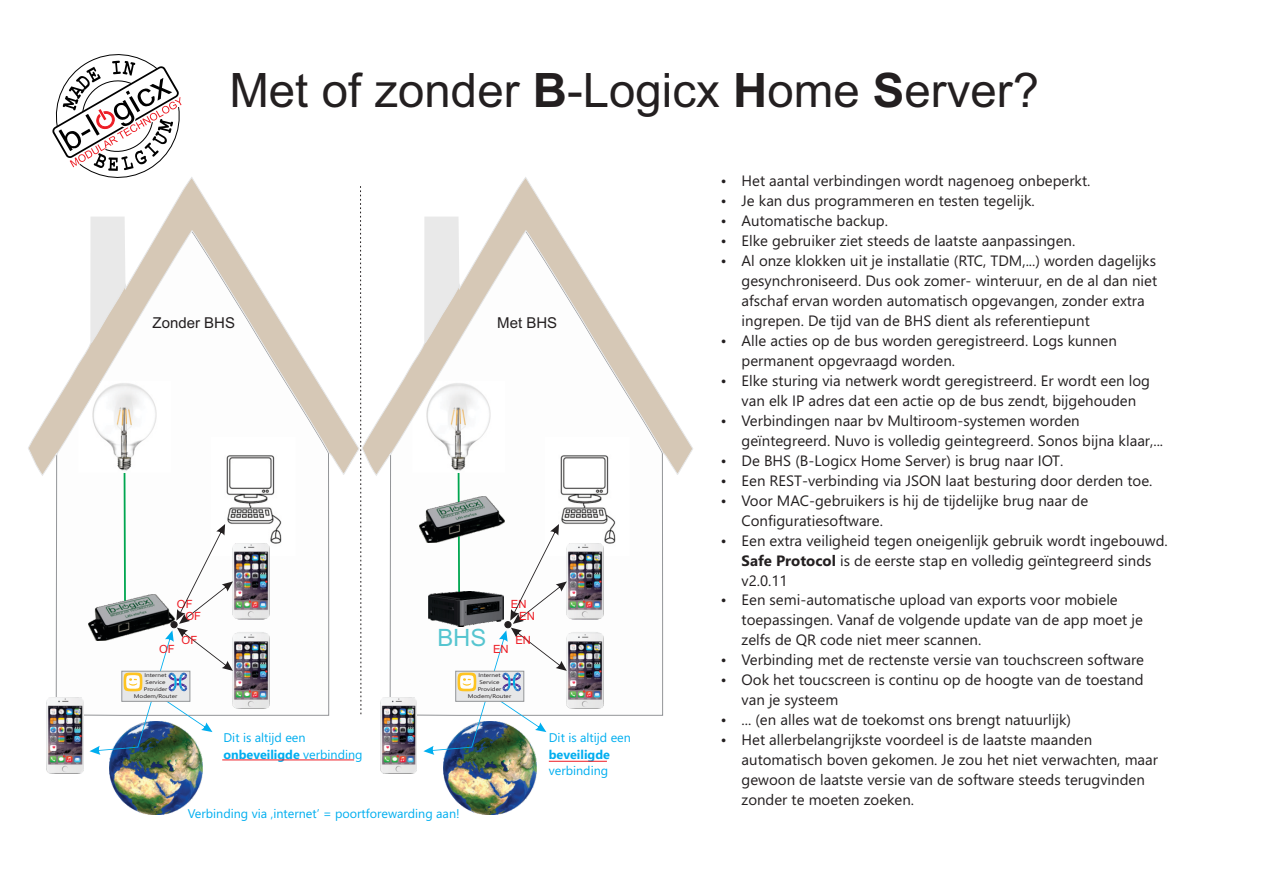
<style>
.page{position:relative;width:1263px;height:893px;background:#fff}
.page>*{position:absolute;margin:0;border:0;box-sizing:border-box;transform-origin:0 0}
.t1{font:47.4px "Arial";color:#231f20}
.t2{font:23.85px "Arial";color:#56c5d0}
.t3{font:15px/20px "Segoe UI";color:#231f20}
.t4{font:15px "Arial";color:#231f20}
.t5{font:12.6px/16.6px "Segoe UI";color:#00aeef}
.t6{font:700 12.6px "Segoe UI";color:#00aeef}
.t7{font:11.25px "Arial";color:#ed1c24}
.t8{font:5.25px/7.1px "Segoe UI";color:#231f20;text-align:center;scale:1.21 1}
.s1{font-weight:700}
</style>
<div class="page">
<svg style="left:56px;top:476px;width:273px;height:240px"></svg>
<img style="left:109px;top:755px;width:94px;height:59px">
<img style="left:233px;top:476px;width:62px;height:79px">
<img style="left:47px;top:697px;width:36px;height:76px">
<img style="left:233px;top:544px;width:37px;height:165px">
<hr style="left:222px;top:759px;width:132px;height:1px;background:#ed1c24">
<hr style="left:549px;top:761px;width:58px;height:1px;background:#ed1c24">
<svg style="left:90px;top:476px;width:143px;height:279px"></svg>
<svg style="left:390px;top:476px;width:273px;height:240px"></svg>
<img style="left:443px;top:755px;width:94px;height:59px">
<img style="left:419px;top:496px;width:4px;height:46px">
<img style="left:567px;top:476px;width:62px;height:79px">
<img style="left:380px;top:697px;width:37px;height:76px">
<img style="left:567px;top:544px;width:36px;height:165px">
<svg style="left:423px;top:476px;width:144px;height:279px"></svg>
<svg style="left:28px;top:177px;width:331px;height:299px"></svg>
<svg style="left:362px;top:177px;width:331px;height:299px"></svg>
<svg style="left:52px;top:54px;width:130px;height:129px"></svg>
<img style="left:429px;top:592px;width:74px;height:35px">
<svg style="left:360px;top:186px;width:1px;height:529px"></svg>
<h1 class="t1" style="left:229px;top:73px;width:811px">Met of zonder <span class="s1">B</span>-Logicx <span class="s1">H</span>ome <span class="s1">S</span>erver?</h1>
<p class="t4" style="left:153px;top:317px;width:84px">Zonder BHS</p>
<p class="t4" style="left:497px;top:317px;width:62px">Met BHS</p>
<p class="t7" style="left:177px;top:600px;width:17px">OF</p>
<p class="t7" style="left:511px;top:600px;width:17px">EN</p>
<p class="t7" style="left:185px;top:611px;width:17px">OF</p>
<p class="t7" style="left:519px;top:611px;width:17px">EN</p>
<p class="t7" style="left:182px;top:635px;width:17px">OF</p>
<p class="t7" style="left:159px;top:644px;width:17px">OF</p>
<h2 class="t2" style="left:437px;top:628px;width:51px">BHS</h2>
<p class="t7" style="left:493px;top:644px;width:17px">EN</p>
<p class="t7" style="left:515px;top:635px;width:17px">EN</p>
<p class="t8" style="left:134px;top:672px;width:37px">Internet<br>Service<br>Provider<br>Modem/Router</p>
<p class="t8" style="left:468px;top:672px;width:37px">Internet<br>Service<br>Provider<br>Modem/Router</p>
<p class="t5" style="left:223px;top:730px;width:141px">Dit is altijd een <span class="s1">onbeveiligde</span> verbinding</p>
<p class="t5" style="left:549px;top:730px;width:84px">Dit is altijd een</p>
<p class="t6" style="left:549px;top:749px;width:63px">beveiligde</p>
<p class="t5" style="left:549px;top:764px;width:61px">verbinding</p>
<p class="t5" style="left:188px;top:806px;width:273px">Verbinding via ‚internet’ = poortforewarding aan!</p>
<p class="t3" style="left:741px;top:173px;width:428px">Het aantal verbindingen wordt nagenoeg onbeperkt.<br>Je kan dus programmeren en testen tegelijk.<br>Automatische backup.<br>Elke gebruiker ziet steeds de laatste aanpassingen.<br>Al onze klokken uit je installatie (RTC, TDM,...) worden dagelijks gesynchroniseerd. Dus ook zomer- winteruur, en de al dan niet afschaf ervan worden automatisch opgevangen, zonder extra ingrepen. De tijd van de BHS dient als referentiepunt<br>Alle acties op de bus worden geregistreerd. Logs kunnen permanent opgevraagd worden.<br>Elke sturing via netwerk wordt geregistreerd. Er wordt een log van elk IP adres dat een actie op de bus zendt, bijgehouden Verbindingen naar bv Multiroom-systemen worden geïntegreerd. Nuvo is volledig geintegreerd. Sonos bijna klaar,...<br>De BHS (B-Logicx Home Server) is brug naar IOT.<br>Een REST-verbinding via JSON laat besturing door derden toe.<br>Voor MAC-gebruikers is hij de tijdelijke brug naar de Configuratiesoftware.<br>Een extra veiligheid tegen oneigenlijk gebruik wordt ingebouwd.<br><span class="s1">Safe Protocol</span> is de eerste stap en volledig geïntegreerd sinds v2.0.11<br>Een semi-automatische upload van exports voor mobiele toepassingen. Vanaf de volgende update van de app moet je zelfs de QR code niet meer scannen.<br>Verbinding met de rectenste versie van touchscreen software Ook het toucscreen is continu op de hoogte van de toestand van je systeem<br>... (en alles wat de toekomst ons brengt natuurlijk)<br>Het allerbelangrijkste voordeel is de laatste maanden automatisch boven gekomen. Je zou het niet verwachten, maar gewoon de laatste versie van de software steeds terugvinden zonder te moeten zoeken.</p>
</div>
